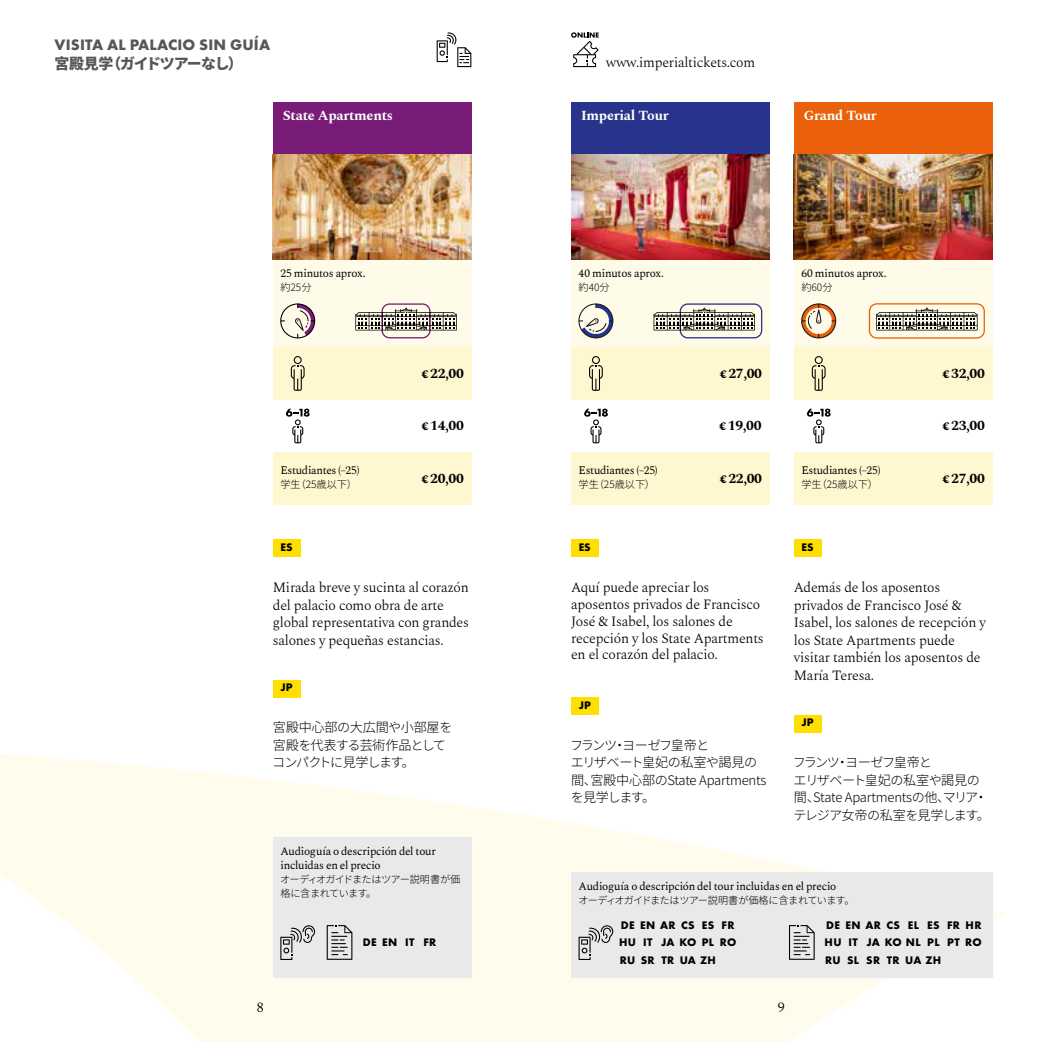
<style>
.page{position:relative;width:1042px;height:1042px;background:#fff}
.page>*{position:absolute;margin:0;border:0;box-sizing:border-box;transform-origin:0 0}
.t1{font:700 15.75px "Futura PT";letter-spacing:.01em;color:#575756}
.t2{font:900 14.88px "Noto Sans JP";letter-spacing:-.07em;color:#575756}
.t3{font:300 14px/17.5px "Spectral";letter-spacing:-.02em;color:#000}
.t4{font:700 14px "Spectral";letter-spacing:-.025em;color:#000}
.t5{font:700 14px "Spectral";letter-spacing:-.015em;color:#fff}
.t6{font:300 13.12px/17.5px "Noto Sans JP";letter-spacing:-.035em;color:#000}
.t7{font:11.38px/14px "Spectral";letter-spacing:-.025em;color:#000}
.t8{font:700 11.38px/17.5px "Futura PT";letter-spacing:.025em;color:#000}
.t9{font:300 10.15px "Noto Sans JP";letter-spacing:-.02em;color:#000}
.t10{font:300 10.15px/14px "Noto Sans JP";letter-spacing:-.06em;color:#000}
.t11{font:300 10.15px "Noto Sans JP";letter-spacing:-.055em;color:#000}
</style>
<div class="page">
<svg style="left:0;top:754px;width:521px;height:288px;fill:#fffced"></svg>
<svg style="left:521px;top:815px;width:485px;height:227px;fill:#fffced"></svg>
<svg style="left:571px;top:32px;width:28px;height:35px"></svg>
<div style="left:571px;top:872px;width:422px;height:105px;background:#e9e9e9"></div>
<svg style="left:789px;top:925px;width:25px;height:35px"></svg>
<svg style="left:578px;top:925px;width:35px;height:35px"></svg>
<div style="left:273px;top:837px;width:198px;height:140px;background:#e9e9e9"></div>
<svg style="left:327px;top:925px;width:25px;height:35px"></svg>
<svg style="left:280px;top:925px;width:35px;height:35px"></svg>
<svg style="left:437px;top:32px;width:34px;height:35px"></svg>
<div style="left:794px;top:260px;width:198px;height:87px;background:#fffbe9"></div>
<div style="left:794px;top:347px;width:198px;height:53px;background:#fff7d0"></div>
<div style="left:794px;top:102px;width:198px;height:53px;background:#eb600a"></div>
<img style="left:794px;top:155px;width:198px;height:105px">
<div style="left:794px;top:452px;width:198px;height:53px;background:#fff7d0"></div>
<svg style="left:812px;top:356px;width:13px;height:35px"></svg>
<svg style="left:807px;top:408px;width:23px;height:35px"></svg>
<div style="left:869px;top:303px;width:116px;height:36px;border:1px solid #eb600a;border-radius:7px"></div>
<svg style="left:876px;top:307px;width:101px;height:23px"></svg>
<div style="left:273px;top:260px;width:198px;height:87px;background:#fffbe9"></div>
<div style="left:381px;top:303px;width:49px;height:35px;border:1px solid #781c77;border-radius:7px"></div>
<svg style="left:355px;top:307px;width:102px;height:23px"></svg>
<div style="left:273px;top:347px;width:198px;height:53px;background:#fff7d0"></div>
<div style="left:273px;top:102px;width:198px;height:53px;background:#781c77"></div>
<img style="left:273px;top:155px;width:198px;height:105px">
<div style="left:273px;top:452px;width:198px;height:53px;background:#fff7d0"></div>
<svg style="left:291px;top:356px;width:14px;height:35px"></svg>
<svg style="left:286px;top:408px;width:24px;height:35px"></svg>
<div style="left:571px;top:260px;width:198px;height:87px;background:#fffbe9"></div>
<div style="left:679px;top:303px;width:83px;height:35px;border:1px solid #28348b;border-radius:7px"></div>
<svg style="left:653px;top:304px;width:108px;height:33px"></svg>
<div style="left:571px;top:347px;width:198px;height:53px;background:#fff7d0"></div>
<div style="left:571px;top:102px;width:198px;height:53px;background:#28348b"></div>
<img style="left:571px;top:155px;width:198px;height:105px">
<div style="left:571px;top:452px;width:198px;height:53px;background:#fff7d0"></div>
<svg style="left:589px;top:356px;width:14px;height:35px"></svg>
<svg style="left:584px;top:408px;width:24px;height:35px"></svg>
<svg style="left:280px;top:303px;width:35px;height:35px"></svg>
<svg style="left:578px;top:303px;width:35px;height:35px"></svg>
<svg style="left:801px;top:303px;width:35px;height:35px"></svg>
<div style="left:794px;top:540px;width:27px;height:17px;background:#ffdf00"></div>
<div style="left:794px;top:715px;width:27px;height:17px;background:#ffdf00"></div>
<div style="left:273px;top:540px;width:27px;height:17px;background:#ffdf00"></div>
<div style="left:273px;top:680px;width:27px;height:17px;background:#ffdf00"></div>
<div style="left:571px;top:540px;width:27px;height:17px;background:#ffdf00"></div>
<div style="left:571px;top:697px;width:27px;height:18px;background:#ffdf00"></div>
<p class="t1" style="left:55px;top:34px;width:217px">VISITA AL PALACIO SIN GUÍA</p>
<p class="t2" style="left:55px;top:55px;width:190px">宮殿見学（ガイドツアーなし）</p>
<p class="t3" style="left:606px;top:53px;width:151px">www.imperialtickets.com</p>
<p class="t5" style="left:283px;top:105px;width:112px">State Apartments</p>
<p class="t5" style="left:581px;top:105px;width:89px">Imperial Tour</p>
<p class="t5" style="left:804px;top:105px;width:74px">Grand Tour</p>
<p class="t7" style="left:280px;top:266px;width:87px">25 minutos aprox.</p>
<p class="t9" style="left:280px;top:282px;width:33px">約25分</p>
<p class="t7" style="left:578px;top:266px;width:87px">40 minutos aprox.</p>
<p class="t9" style="left:578px;top:282px;width:33px">約40分</p>
<p class="t7" style="left:801px;top:266px;width:87px">60 minutos aprox.</p>
<p class="t9" style="left:801px;top:282px;width:33px">約60分</p>
<p class="t4" style="left:421px;top:363px;width:44px">€ 22,00</p>
<p class="t4" style="left:719px;top:363px;width:44px">€ 27,00</p>
<p class="t4" style="left:735px;top:363px;width:9px">6</p>
<p class="t4" style="left:942px;top:363px;width:44px">€ 32,00</p>
<p class="t4" style="left:421px;top:415px;width:44px">€ 14,00</p>
<p class="t4" style="left:719px;top:415px;width:44px">€ 19,00</p>
<p class="t4" style="left:942px;top:415px;width:44px">€ 23,00</p>
<p class="t7" style="left:280px;top:462px;width:81px">Estudiantes (–25)</p>
<p class="t9" style="left:280px;top:478px;width:78px">学生（25歳以下）</p>
<p class="t4" style="left:421px;top:468px;width:44px">€ 20,00</p>
<p class="t7" style="left:578px;top:462px;width:81px">Estudiantes (–25)</p>
<p class="t9" style="left:578px;top:478px;width:78px">学生（25歳以下）</p>
<p class="t4" style="left:719px;top:468px;width:44px">€ 22,00</p>
<p class="t7" style="left:801px;top:462px;width:81px">Estudiantes (–25)</p>
<p class="t9" style="left:801px;top:478px;width:78px">学生（25歳以下）</p>
<p class="t4" style="left:942px;top:468px;width:44px">€ 27,00</p>
<p class="t8" style="left:280px;top:538px;width:14px">ES</p>
<p class="t3" style="left:273px;top:578px;width:198px">Mirada breve y sucinta al corazón del palacio como obra de arte global representativa con grandes salones y pequeñas estancias.</p>
<p class="t8" style="left:280px;top:678px;width:14px">JP</p>
<p class="t6" style="left:272px;top:719px;width:182px">宮殿中心部の大広間や小部屋を宮殿を代表する芸術作品としてコンパクトに見学します。</p>
<p class="t8" style="left:579px;top:538px;width:14px">ES</p>
<p class="t3" style="left:571px;top:578px;width:194px;line-height:16.8px">Aquí puede apreciar los aposentos privados de Francisco<br>José &amp; Isabel, los salones de recepción y los State Apartments en el corazón del palacio.</p>
<p class="t8" style="left:579px;top:696px;width:14px">JP</p>
<p class="t6" style="left:570px;top:736px;width:198px">フランツ・ヨーゼフ皇帝と<br>エリザベート皇妃の私室や謁見の間、宮殿中心部のState Apartmentsを見学します。</p>
<p class="t8" style="left:801px;top:538px;width:14px">ES</p>
<p class="t3" style="left:794px;top:578px;width:193px">Además de los aposentos privados de Francisco José &amp;<br>Isabel, los salones de recepción y los State Apartments puede visitar también los aposentos de<br>María Teresa.</p>
<p class="t8" style="left:801px;top:713px;width:14px">JP</p>
<p class="t6" style="left:793px;top:754px;width:198px">フランツ・ヨーゼフ皇帝と<br>エリザベート皇妃の私室や謁見の間、State Apartmentsの他、マリア・テレジア女帝の私室を見学します。</p>
<p class="t7" style="left:280px;top:843px;width:157px">Audioguía o descripción del tour incluidas en el precio</p>
<p class="t10" style="left:280px;top:872px;width:182px">オーディオガイドまたはツアー説明書が価格に含まれています。</p>
<p class="t7" style="left:578px;top:878px;width:259px">Audioguía o descripción del tour incluidas en el precio</p>
<p class="t11" style="left:578px;top:894px;width:278px">オーディオガイドまたはツアー説明書が価格に含まれています。</p>
<p class="t3" style="left:257px;top:998px;width:8px">8</p>
<p class="t8" style="left:363px;top:933px;width:75px">DE EN IT FR</p>
<p class="t8" style="left:619px;top:916px;width:119px">DE EN AR CS ES FR<br>HU IT JA KO PL RO<br>RU SR TR UA ZH</p>
<p class="t3" style="left:778px;top:998px;width:8px">9</p>
<p class="t8" style="left:824px;top:916px;width:137px">DE EN AR CS EL ES FR<br>HU IT JA KO NL PL</p>
<p class="t8" style="left:947px;top:916px;width:36px;text-align:right">HR<br>PT RO</p>
<p class="t8" style="left:825px;top:951px;width:118px">RU SL SR TR UA ZH</p>
</div>
